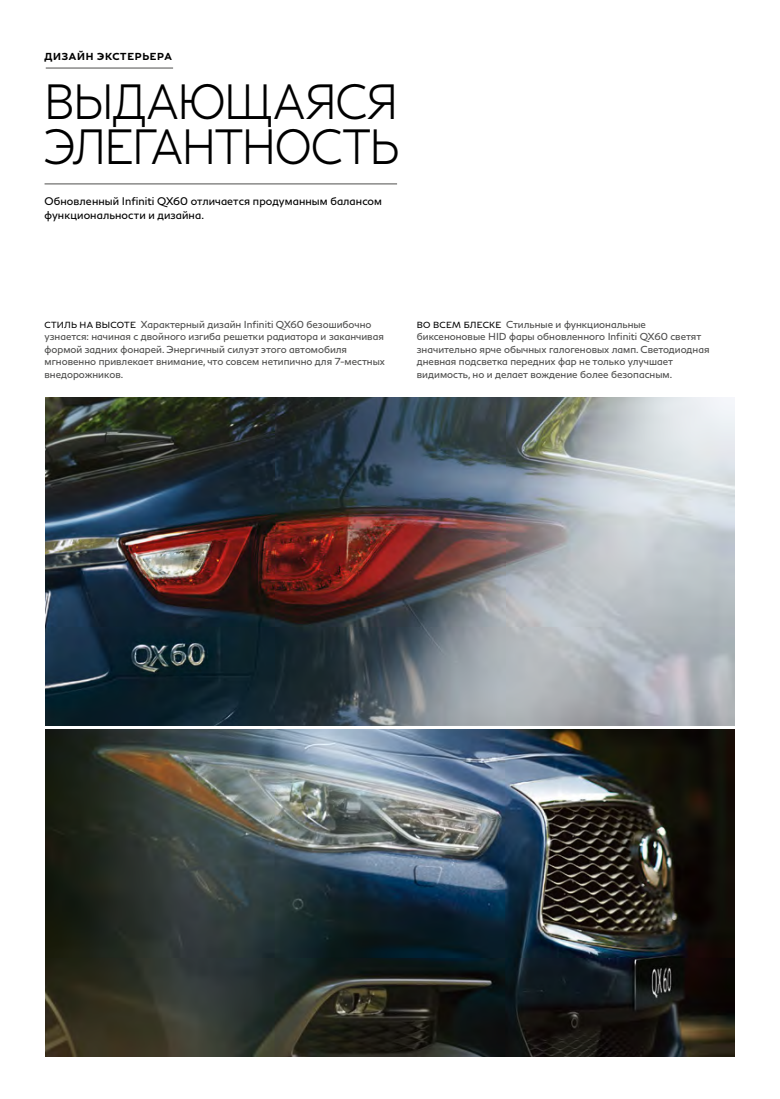
<style>
.page{position:relative;width:780px;height:1099px;background:#fff}
.page>*{position:absolute;margin:0;border:0;box-sizing:border-box;transform-origin:0 0}
.t1{font:300 48.75px/45px "Infiniti Brand";letter-spacing:-.03em;color:#000;scale:.9 1}
.t2{font:11px/13.8px "Infiniti Brand";letter-spacing:.01em;color:#000}
.t3{font:10px/12.5px "Infiniti Brand";color:#4e4e4d}
.t4{font:700 10px "Infiniti Brand";letter-spacing:.075em;color:#000}
.s1{font-size:8.75px;color:#000}
</style>
<div class="page">
<img style="left:45px;top:729px;width:690px;height:327px">
<img style="left:45px;top:397px;width:690px;height:328px">
<hr style="left:45px;top:183px;width:352px;height:1px;background:#4e4e4d">
<hr style="left:46px;top:68px;width:127px;height:1px;background:#4e4e4d">
<p class="t4" style="left:45px;top:50px;width:129px">ДИЗАЙН ЭКСТЕРЬЕРА</p>
<h1 class="t1" style="left:44px;top:78px;width:396px">ВЫДАЮЩАЯСЯ<br>ЭЛЕГАНТНОСТЬ</h1>
<p class="t2" style="left:45px;top:194px;width:339px">Обновленный Infiniti QX60 отличается продуманным балансом функциональности и дизайна.</p>
<p class="t3" style="left:45px;top:318px;width:342px"><span class="s1">СТИЛЬ НА ВЫСОТЕ</span> Характерный дизайн Infiniti QX60 безошибочно узнается: начиная с двойного изгиба решетки радиатора и заканчивая формой задних фонарей. Энергичный силуэт этого автомобиля мгновенно привлекает внимание, что совсем нетипично для 7-местных внедорожников.</p>
<p class="t3" style="left:417px;top:318px;width:294px"><span class="s1">ВО ВСЕМ БЛЕСКЕ</span> Стильные и функциональные биксеноновые HID фары обновленного Infiniti QX60 светят значительно ярче обычных галогеновых ламп. Светодиодная дневная подсветка передних фар не только улучшает видимость, но и делает вождение более безопасным.</p>
</div>
